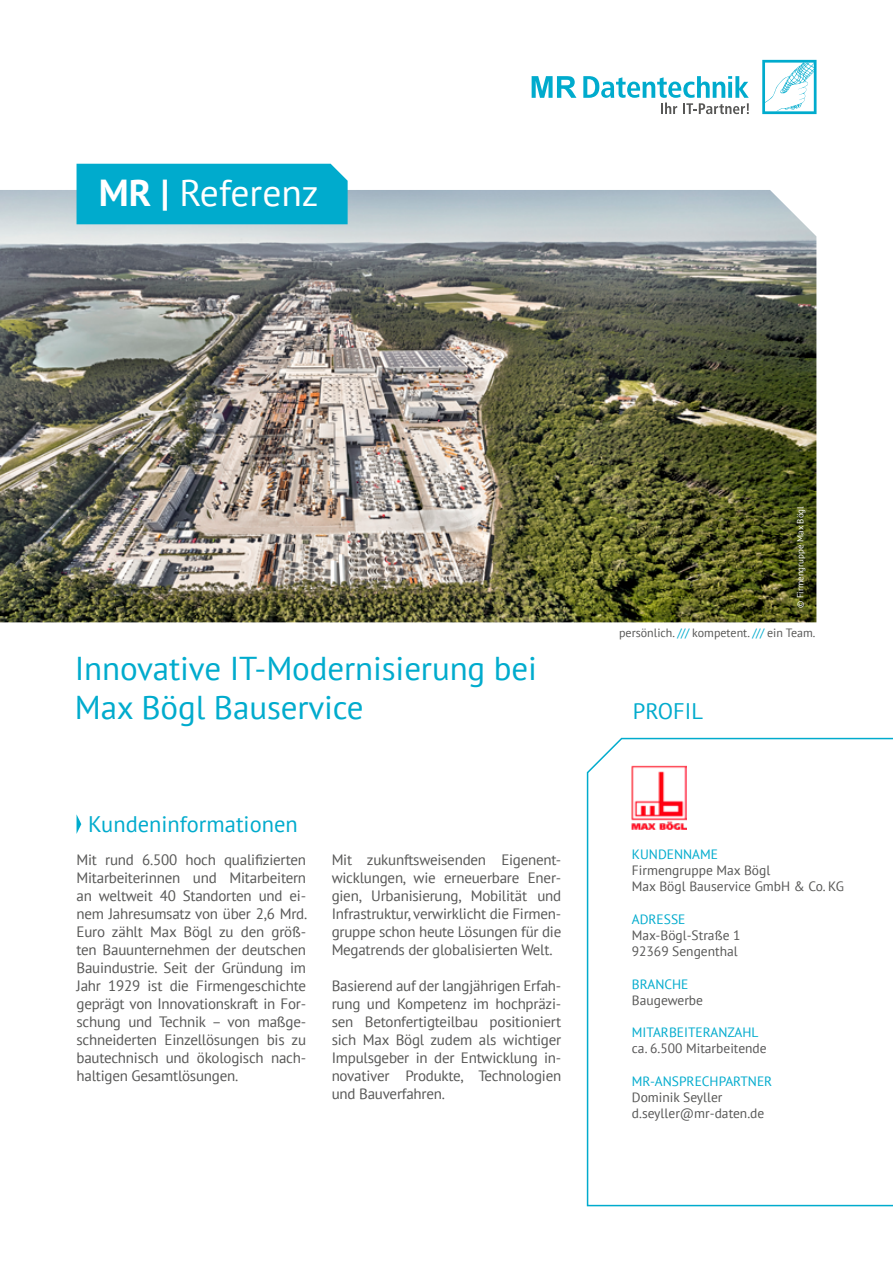
<style>
.page{position:relative;width:893px;height:1263px;background:#fff}
.page>*{position:absolute;margin:0;border:0;box-sizing:border-box;transform-origin:0 0}
.t1{font:37.5px "PT Sans";color:#fff}
.t2{font:33px/39.6px "PT Sans";letter-spacing:-.005em;color:#00abcd}
.t3{font:22.5px "PT Sans";color:#00abcd}
.t4{font:15px/18px "PT Sans";letter-spacing:-.015em;color:#575756;text-align:justify}
.t5{font:13.5px/16.2px "PT Sans";color:#575756}
.t6{font:13.5px "PT Sans";color:#00abcd}
.t7{font:13.5px "PT Sans";color:#575657}
.t8{font:12px "PT Sans";color:#575756}
.t9{font:9px "PT Sans";color:#fff}
.s1{font-weight:700}
.s2{color:#00abcd}
</style>
<div class="page">
<svg style="left:586px;top:737px;width:307px;height:470px"></svg>
<img style="left:0;top:190px;width:816px;height:432px">
<svg style="left:77px;top:815px;width:4px;height:18px"></svg>
<svg style="left:762px;top:60px;width:54px;height:54px"></svg>
<svg style="left:583px;top:76px;width:166px;height:38px"></svg>
<svg style="left:532px;top:76px;width:44px;height:22px"></svg>
<div style="left:77px;top:164px;width:271px;height:60px;background:#00abcd"></div>
<img style="left:632px;top:765px;width:54px;height:64px">
<h1 class="t1" style="left:99px;top:169px;width:221px"><span class="s1">MR |</span> Referenz</h1>
<h2 class="t2" style="left:75px;top:647px;width:464px">Innovative IT-Modernisierung bei<br>Max Bögl Bauservice</h2>
<h3 class="t3" style="left:88px;top:810px;width:211px">Kundeninformationen</h3>
<p class="t9" style="left:794px;top:608px;width:103px;rotate:-90deg">© Firmengruppe Max Bögl</p>
<p class="t8" style="left:619px;top:625px;width:198px">persönlich. <span class="s2">///</span> kompetent. <span class="s2">///</span> ein Team.</p>
<h3 class="t3" style="left:633px;top:697px;width:72px">PROFIL</h3>
<p class="t4" style="left:77px;top:850px;width:232px">Mit rund 6.500 hoch qualifizierten Mitarbeiterinnen und Mitarbeitern an weltweit 40 Standorten und ei&shy;nem Jahresumsatz von über 2,6 Mrd.<br>Euro zählt Max Bögl zu den größ&shy;ten Bauunternehmen der deutschen Bauindustrie. Seit der Gründung im Jahr 1929 ist die Firmengeschichte geprägt von Innovationskraft in For&shy;schung und Technik – von maßge&shy;schneiderten Einzellösungen bis zu bautechnisch und ökologisch nach&shy;haltigen Gesamtlösungen.</p>
<p class="t6" style="left:632px;top:845px;width:88px">KUNDENNAME</p>
<p class="t4" style="left:332px;top:850px;width:231px">Mit zukunftsweisenden Eigenent&shy;wicklungen, wie erneuerbare Ener&shy;gien, Urbanisierung, Mobilität und Infrastruktur, verwirklicht die Firmen&shy;gruppe schon heute Lösungen für die Megatrends der globalisierten Welt.</p>
<p class="t4" style="left:332px;top:976px;width:231px">Basierend auf der langjährigen Erfah&shy;rung und Kompetenz im hochpräzi&shy;sen Betonfertigteilbau positioniert sich Max Bögl zudem als wichtiger Impulsgeber in der Entwicklung in&shy;novativer Produkte, Technologien und Bauverfahren.</p>
<p class="t5" style="left:632px;top:862px;width:214px">Firmengruppe Max Bögl<br>Max Bögl Bauservice GmbH &amp; Co. KG</p>
<p class="t6" style="left:632px;top:910px;width:55px">ADRESSE</p>
<p class="t5" style="left:632px;top:927px;width:110px">Max-Bögl-Straße 1<br>92369 Sengenthal</p>
<p class="t6" style="left:632px;top:975px;width:58px">BRANCHE</p>
<p class="t5" style="left:632px;top:991px;width:73px">Baugewerbe</p>
<p class="t6" style="left:632px;top:1024px;width:128px">MITARBEITERANZAHL</p>
<p class="t7" style="left:632px;top:1040px;width:136px">ca. 6.500 Mitarbeitende</p>
<p class="t6" style="left:632px;top:1072px;width:142px">MR-ANSPRECHPARTNER</p>
<p class="t5" style="left:632px;top:1089px;width:134px">Dominik Seyller d.seyller@mr-daten.de</p>
</div>
